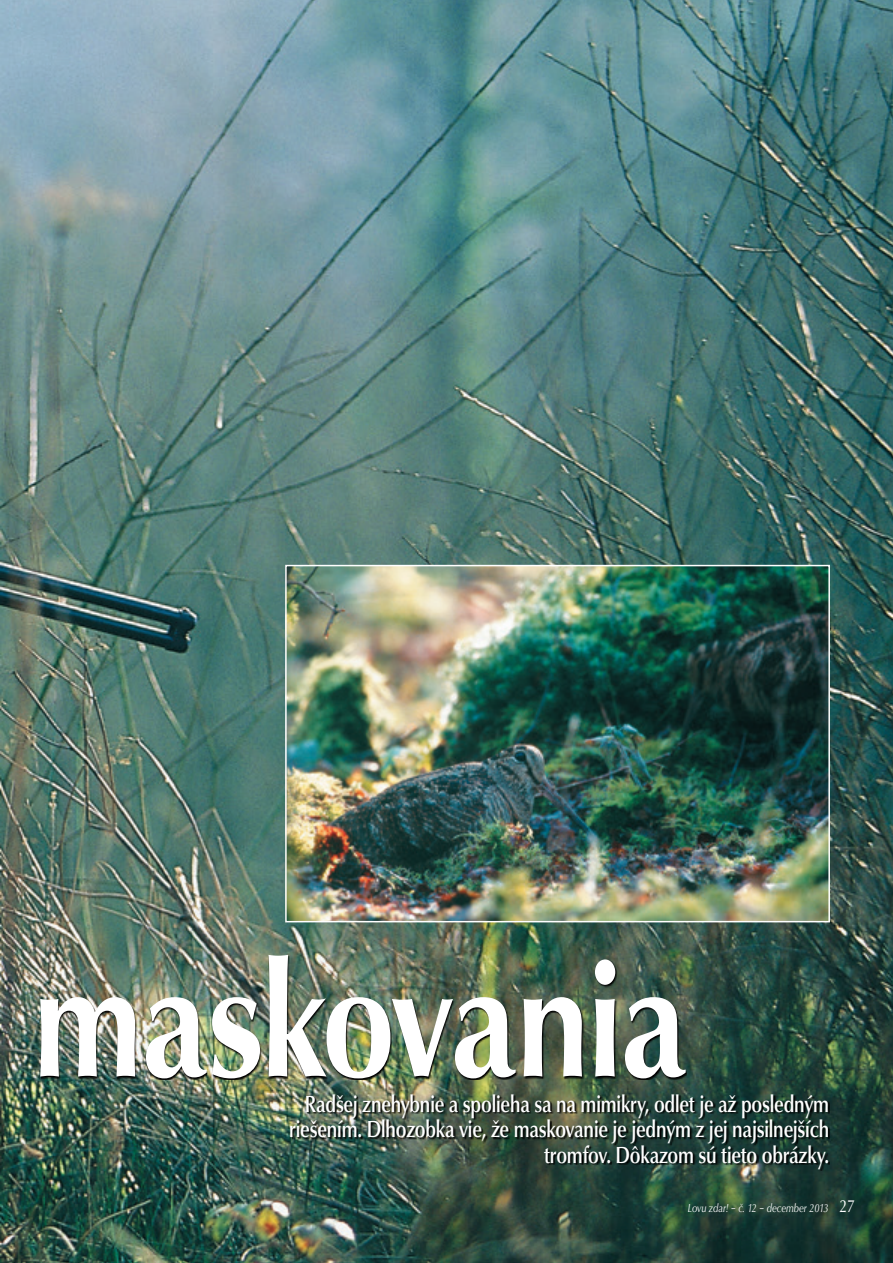
<style>
.page{position:relative;width:893px;height:1263px;background:#fff}
.page>*{position:absolute;margin:0;border:0;box-sizing:border-box;transform-origin:0 0}
.NADPIS{font:700 163.8px "Classico URWTOT";letter-spacing:-.01em;color:#fff;scale:.8 1}
.perex{font:500 24px/25.5px "Classico URWTOT";letter-spacing:-.01em;color:#fff;text-align:right;scale:.8 1}
.HLAVNY_TEXT{font:18px "Classico URWTOT";color:#fff;scale:.8 1}
.HLAVNY_TEXT-2{font:italic 12px "Classico URWTOT";color:#fff;scale:.8 1}
</style>
<div class="page">
<img style="left:0;top:0;width:893px;height:1263px">
<img style="left:41px;top:956px;width:646px;height:124px">
<img style="left:292px;top:1095px;width:537px;height:75px">
<img style="left:288px;top:568px;width:539px;height:351px">
<div style="left:285px;top:565px;width:545px;height:357px;border:2px solid #fff"></div>
<p class="NADPIS" style="left:33px;top:919px;width:820px">maskovania</p>
<p class="perex" style="left:289px;top:1091px;width:676px">Radšej znehybnie a spolieha sa na mimikry, odlet je až posledným riešením. Dlhozobka vie, že maskovanie je jedným z jej najsilnejších tromfov. Dôkazom sú tieto obrázky.</p>
<p class="HLAVNY_TEXT-2" style="left:688px;top:1200px;width:178px">Lovu zdar! – č. 12 – december 2013</p>
<p class="HLAVNY_TEXT" style="left:839px;top:1194px;width:21px">27</p>
</div>
